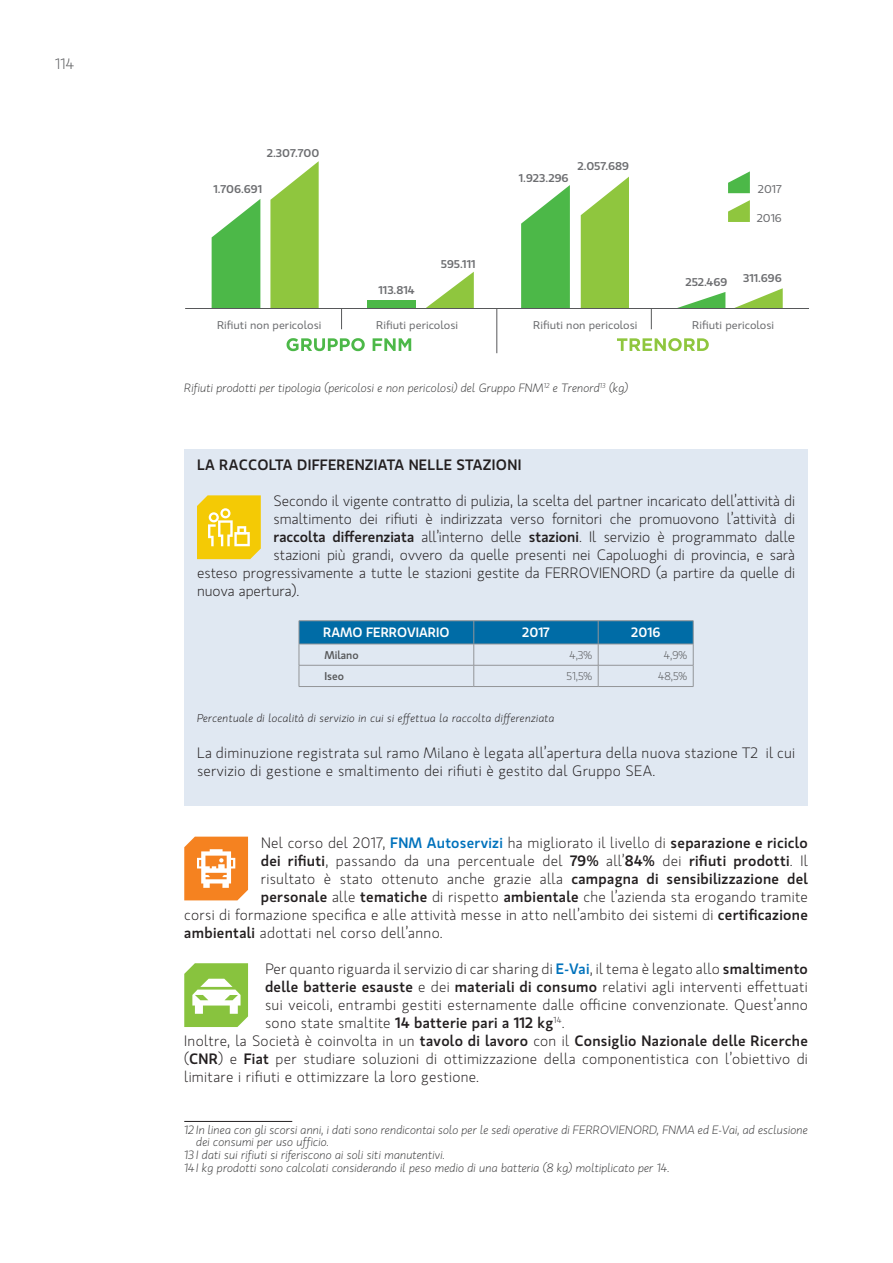
<style>
.page{position:relative;width:893px;height:1263px;background:#fff}
.page>*{position:absolute;margin:0;border:0;box-sizing:border-box;transform-origin:0 0}
.TESTO{font:300 15px/18px "Gloriola Std";letter-spacing:.02em;color:#231f20;text-align:justify}
.INQUADRATO{font:300 15px "Gloriola Std";color:#231f20}
.INQUADRATO-2{font:300 15px/18px "Gloriola Std";letter-spacing:.02em;color:#231f20}
.INQUADRATO-3{font:500 15px "Gloriola Std";letter-spacing:.02em;color:#231f20}
.t1{font:300 15px "Gloriola Std";color:#57585a}
.TITOLI_TABELLA{font:500 13.5px "Gloriola Std";color:#fff}
.NOTE{font:italic 300 12px/12px "Gloriola Std";color:#3e3e3f}
.t2{font:11.25px "Gloriola Std";color:#6c6d70;scale:1.06 1}
.INQUADRATO-4{font:italic 300 11.25px "Gloriola Std";letter-spacing:.02em;color:#231f20}
.t3{font:500 11.25px "Gloriola Std";color:#6c6d70;scale:1.06 1}
.TABELLA{font:300 11.25px "Gloriola Std";color:#57585a}
.TABELLA-2{font:500 11.25px "Gloriola Std";color:#57585a}
.s1{font-weight:500}
.s2{font-weight:500;color:#0072bc}
</style>
<div class="page">
<svg style="left:212px;top:199px;width:48px;height:109px"></svg>
<svg style="left:521px;top:185px;width:49px;height:123px"></svg>
<div style="left:367px;top:301px;width:49px;height:7px;background:#4cb848"></div>
<svg style="left:677px;top:292px;width:48px;height:16px"></svg>
<svg style="left:734px;top:288px;width:49px;height:20px"></svg>
<svg style="left:270px;top:161px;width:49px;height:147px;background:#9fce5a"></svg>
<svg style="left:581px;top:177px;width:48px;height:131px;background:#9fce59"></svg>
<svg style="left:426px;top:272px;width:48px;height:36px"></svg>
<hr style="left:185px;top:308px;width:624px;height:1px;background:#57585a">
<hr style="left:497px;top:309px;width:1px;height:44px;background:#57585a">
<svg style="left:341px;top:309px;width:1px;height:20px"></svg>
<svg style="left:651px;top:309px;width:1px;height:20px"></svg>
<svg style="left:728px;top:171px;width:22px;height:22px"></svg>
<svg style="left:728px;top:200px;width:22px;height:22px"></svg>
<svg style="left:287px;top:338px;width:78px;height:13px"></svg>
<svg style="left:373px;top:338px;width:38px;height:13px"></svg>
<svg style="left:617px;top:338px;width:92px;height:13px"></svg>
<hr style="left:184px;top:1121px;width:108px;height:1px;background:#231f20">
<div style="left:184px;top:450px;width:624px;height:31px;background:#e0e8f2"></div>
<div style="left:184px;top:468px;width:624px;height:31px;background:#e0e8f2"></div>
<div style="left:184px;top:486px;width:624px;height:121px;background:#e0e8f2"></div>
<div style="left:184px;top:702px;width:624px;height:31px;background:#e0e8f2"></div>
<div style="left:184px;top:720px;width:624px;height:31px;background:#e0e8f2"></div>
<div style="left:184px;top:738px;width:624px;height:49px;background:#e0e8f2"></div>
<div style="left:184px;top:774px;width:624px;height:31px;background:#e0e8f2"></div>
<svg style="left:197px;top:495px;width:64px;height:64px;background:#f4d12c"></svg>
<div style="left:184px;top:604px;width:624px;height:99px;background:#e0e8f2"></div>
<hr style="left:299px;top:620px;width:175px;height:1px;background:#939598">
<hr style="left:474px;top:620px;width:124px;height:1px;background:#939598">
<hr style="left:598px;top:620px;width:95px;height:1px;background:#939598">
<svg style="left:299px;top:621px;width:395px;height:65px"></svg>
<hr style="left:299px;top:686px;width:175px;height:1px;background:#939598">
<hr style="left:474px;top:686px;width:124px;height:1px;background:#939598">
<hr style="left:598px;top:686px;width:95px;height:1px;background:#939598">
<svg style="left:184px;top:837px;width:64px;height:63px"></svg>
<svg style="left:184px;top:963px;width:64px;height:64px"></svg>
<p class="t1" style="left:55px;top:54px;width:21px">114</p>
<p class="t3" style="left:267px;top:145px;width:51px">2.307.700</p>
<p class="t3" style="left:214px;top:181px;width:47px">1.706.691</p>
<p class="t3" style="left:379px;top:282px;width:35px">113.814</p>
<p class="t3" style="left:441px;top:256px;width:34px">595.111</p>
<p class="t3" style="left:519px;top:170px;width:48px">1.923.296</p>
<p class="t3" style="left:577px;top:158px;width:50px">2.057.689</p>
<p class="t2" style="left:758px;top:181px;width:24px">2017</p>
<p class="t2" style="left:757px;top:210px;width:25px">2016</p>
<p class="t3" style="left:685px;top:274px;width:41px">252.469</p>
<p class="t3" style="left:743px;top:270px;width:38px">311.696</p>
<p class="t2" style="left:217px;top:318px;width:100px">Rifiuti non pericolosi</p>
<p class="t2" style="left:376px;top:318px;width:79px">Rifiuti pericolosi</p>
<p class="t2" style="left:533px;top:318px;width:100px">Rifiuti non pericolosi</p>
<p class="t2" style="left:692px;top:318px;width:79px">Rifiuti pericolosi</p>
<p class="NOTE" style="left:184px;top:381px;width:446px">Rifiuti prodotti per tipologia (pericolosi e non pericolosi) del Gruppo FNM<sup>12</sup> e Trenord<sup>13</sup> (kg)</p>
<p class="INQUADRATO-3" style="left:197px;top:454px;width:326px">LA RACCOLTA DIFFERENZIATA NELLE STAZIONI</p>
<p class="INQUADRATO" style="left:274px;top:490px;width:523px">Secondo il vigente contratto di pulizia, la scelta del partner incaricato dell’attività di</p>
<p class="INQUADRATO" style="left:274px;top:508px;width:523px">smaltimento dei rifiuti è indirizzata verso fornitori che promuovono l’attività di</p>
<p class="INQUADRATO" style="left:274px;top:526px;width:523px"><span class="s1">raccolta differenziata</span> all’interno delle <span class="s1">stazioni</span>. Il servizio è programmato dalle</p>
<p class="INQUADRATO" style="left:274px;top:544px;width:523px">stazioni più grandi, ovvero da quelle presenti nei Capoluoghi di provincia, e sarà</p>
<p class="INQUADRATO" style="left:197px;top:562px;width:600px">esteso progressivamente a tutte le stazioni gestite da FERROVIENORD (a partire da quelle di</p>
<p class="INQUADRATO" style="left:197px;top:580px;width:104px">nuova apertura).</p>
<p class="TITOLI_TABELLA" style="left:323px;top:623px;width:128px">RAMO FERROVIARIO</p>
<p class="TITOLI_TABELLA" style="left:522px;top:623px;width:29px">2017</p>
<p class="TITOLI_TABELLA" style="left:631px;top:623px;width:30px">2016</p>
<p class="TABELLA-2" style="left:324px;top:647px;width:36px">Milano</p>
<p class="TABELLA" style="left:569px;top:647px;width:24px">4,3%</p>
<p class="TABELLA" style="left:664px;top:647px;width:25px">4,9%</p>
<p class="TABELLA-2" style="left:324px;top:668px;width:21px">Iseo</p>
<p class="TABELLA" style="left:567px;top:669px;width:27px">51,5%</p>
<p class="TABELLA" style="left:658px;top:669px;width:31px">48,5%</p>
<p class="INQUADRATO-4" style="left:197px;top:710px;width:359px">Percentuale di località di servizio in cui si effettua la raccolta differenziata</p>
<p class="INQUADRATO-2" style="left:197px;top:743px;width:600px">La diminuzione registrata sul ramo Milano è legata all’apertura della nuova stazione T2 il cui servizio di gestione e smaltimento dei rifiuti è gestito dal Gruppo SEA.</p>
<p class="TESTO" style="left:261px;top:833px;width:548px">Nel corso del 2017, <span class="s2">FNM Autoservizi</span> ha migliorato il livello di <span class="s1">separazione e riciclo</span></p>
<p class="TESTO" style="left:261px;top:851px;width:549px"><span class="s1">dei rifiuti</span>, passando da una percentuale del <span class="s1">79%</span> all’<span class="s1">84%</span> dei <span class="s1">rifiuti prodotti</span>. Il</p>
<p class="TESTO" style="left:261px;top:869px;width:549px">risultato è stato ottenuto anche grazie alla <span class="s1">campagna di sensibilizzazione del</span></p>
<p class="TESTO" style="left:261px;top:887px;width:549px"><span class="s1">personale</span> alle <span class="s1">tematiche</span> di rispetto <span class="s1">ambientale</span> che l’azienda sta erogando tramite</p>
<p class="TESTO" style="left:184px;top:905px;width:625px">corsi di formazione specifica e alle attività messe in atto nell’ambito dei sistemi di <span class="s1">certificazione</span></p>
<p class="TESTO" style="left:184px;top:923px;width:260px"><span class="s1">ambientali</span> adottati nel corso dell’anno.</p>
<p class="TESTO" style="left:265px;top:959px;width:544px">Per quanto riguarda il servizio di car sharing di <span class="s2">E-Vai</span>, il tema è legato allo <span class="s1">smaltimento delle batterie esauste</span> e dei <span class="s1">materiali di consumo</span> relativi agli interventi effettuati sui veicoli, entrambi gestiti esternamente dalle officine convenzionate. Quest’anno sono state smaltite <span class="s1">14 batterie pari a 112 kg</span><sup>14</sup>.</p>
<p class="TESTO" style="left:184px;top:1031px;width:625px">Inoltre, la Società è coinvolta in un <span class="s1">tavolo di lavoro</span> con il <span class="s1">Consiglio Nazionale delle Ricerche </span>(<span class="s1">CNR</span>) e <span class="s1">Fiat</span> per studiare soluzioni di ottimizzazione della componentistica con l’obiettivo di limitare i rifiuti e ottimizzare la loro gestione.</p>
<p class="NOTE" style="left:196px;top:1124px;width:613px;text-indent:-12px">12 In linea con gli scorsi anni, i dati sono rendicontai solo per le sedi operative di FERROVIENORD, FNMA ed E-Vai, ad esclusione dei consumi per uso ufficio.</p>
<p class="NOTE" style="left:184px;top:1148px;width:262px">13 I dati sui rifiuti si riferiscono ai soli siti manutentivi.</p>
<p class="NOTE" style="left:184px;top:1161px;width:487px">14I kg prodotti sono calcolati considerando il peso medio di una batteria (8 kg) moltiplicato per 14.</p>
</div>
